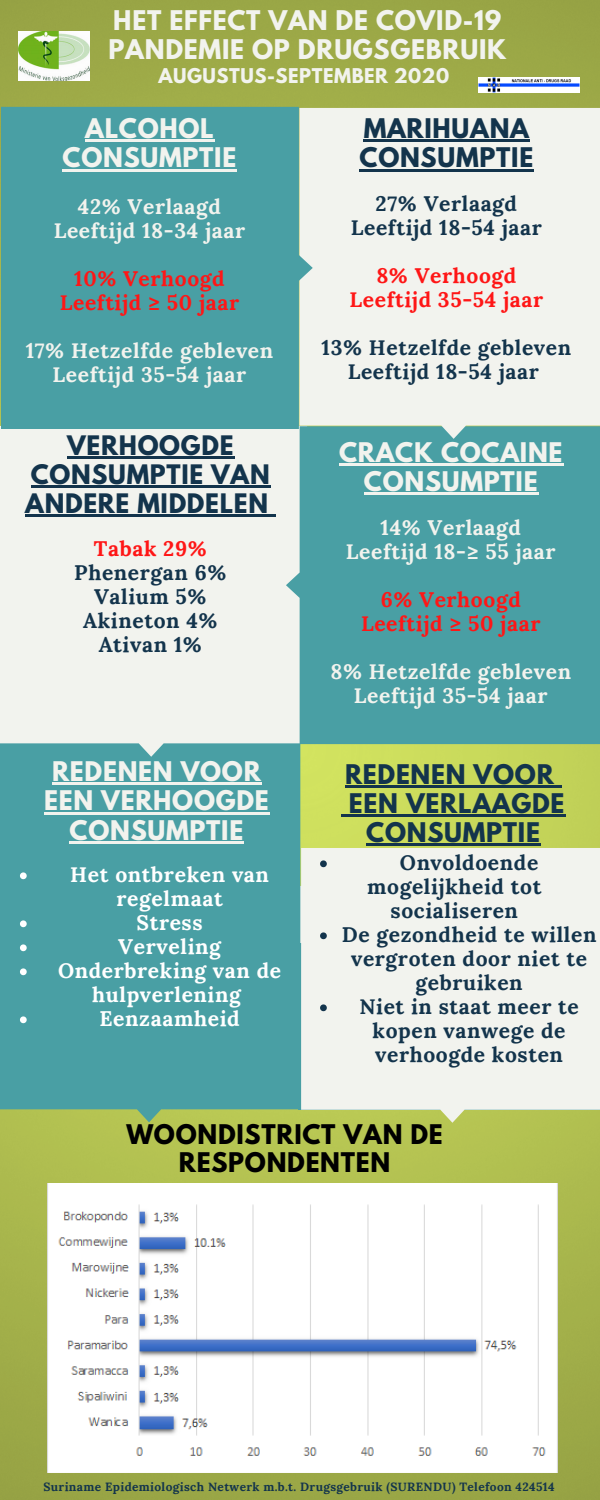
<style>
.page{position:relative;width:600px;height:1500px;background:#fff}
.page>*{position:absolute;margin:0;border:0;box-sizing:border-box;transform-origin:0 0}
.t1{font:700 24px/29.2px "League Spartan";letter-spacing:.03em;color:#f2f3ee}
.t2{font:700 24px/29.2px "League Spartan";letter-spacing:.03em;color:#13344c;text-align:center}
.t3{font:700 24px/27.8px "League Spartan";letter-spacing:.03em;color:#000;text-align:center}
.t4{font:700 23.8px/29px "League Spartan";letter-spacing:.03em;color:#13344c;text-align:center}
.t5{font:700 21.1px/24px "Lora";letter-spacing:.03em;color:#fff;text-align:center}
.t6{font:700 21px/24px "Lora";letter-spacing:.03em;color:#13344c;text-align:center}
.t7{font:700 21px "Lora";letter-spacing:.03em;color:#f2f3ee}
.t8{font:700 21px "Lora";letter-spacing:.03em;color:#ff1616}
.t9{font:700 21px/24px "Lora";letter-spacing:.03em;color:#fff;text-align:center}
.t10{font:700 18px "League Spartan";letter-spacing:.03em;color:#f2f3ee}
.t11{font:700 11.9px "Lora";letter-spacing:.03em;color:#13344c}
</style>
<div class="page">
<img style="left:0;top:0;width:600px;height:1500px">
<div style="left:301px;top:848px;width:299px;height:275px;background:#f2f3ee"></div>
<div style="left:0;top:757px;width:300px;height:365px;background:#499fa4"></div>
<div style="left:0;top:426px;width:307px;height:331px;background:#f2f3ee"></div>
<div style="left:286px;top:429px;width:314px;height:315px;background:#499fa4"></div>
<div style="left:299px;top:108px;width:301px;height:331px;background:#f2f3ee"></div>
<div style="left:1px;top:107px;width:312px;height:322px;background:#499fa4"></div>
<svg style="left:320px;top:860px;width:7px;height:7px"></svg>
<svg style="left:320px;top:932px;width:7px;height:7px"></svg>
<svg style="left:320px;top:1004px;width:7px;height:7px"></svg>
<img style="left:478px;top:78px;width:102px;height:15px">
<img style="left:19px;top:31px;width:70px;height:50px">
<hr style="left:85px;top:140px;width:130px;height:2px;background:#f2f3ee">
<hr style="left:63px;top:169px;width:174px;height:2px;background:#f2f3ee">
<hr style="left:364px;top:140px;width:166px;height:2px;background:#13344c">
<hr style="left:360px;top:169px;width:174px;height:2px;background:#13344c">
<hr style="left:67px;top:457px;width:167px;height:2px;background:#13344c">
<hr style="left:31px;top:486px;width:239px;height:2px;background:#13344c">
<hr style="left:25px;top:515px;width:244px;height:2px;background:#13344c">
<svg style="left:269px;top:515px;width:7px;height:2px"></svg>
<hr style="left:339px;top:463px;width:224px;height:3px;background:#f2f3ee">
<hr style="left:364px;top:493px;width:174px;height:2px;background:#f2f3ee">
<svg style="left:20px;top:872px;width:7px;height:7px"></svg>
<svg style="left:20px;top:920px;width:7px;height:7px"></svg>
<svg style="left:20px;top:944px;width:7px;height:7px"></svg>
<svg style="left:20px;top:968px;width:7px;height:7px"></svg>
<svg style="left:20px;top:1016px;width:7px;height:7px"></svg>
<img style="left:48px;top:1183px;width:510px;height:289px">
<hr style="left:52px;top:783px;width:210px;height:2px;background:#f2f3ee">
<hr style="left:44px;top:812px;width:226px;height:2px;background:#f2f3ee">
<hr style="left:70px;top:841px;width:174px;height:2px;background:#f2f3ee">
<hr style="left:345px;top:785px;width:210px;height:3px;background:#13344c">
<svg style="left:555px;top:785px;width:7px;height:3px"></svg>
<svg style="left:342px;top:815px;width:7px;height:2px"></svg>
<hr style="left:349px;top:815px;width:216px;height:2px;background:#13344c">
<hr style="left:366px;top:844px;width:175px;height:2px;background:#13344c">
<p class="t1" style="left:109px;top:8px;width:399px">HET EFFECT VAN DE COVID-19<br>PANDEMIE OP DRUGSGEBRUIK</p>
<p class="t10" style="left:158px;top:67px;width:292px">AUGUSTUS-SEPTEMBER 2020</p>
<p class="t1" style="left:85px;top:117px;width:130px">ALCOHOL</p>
<p class="t1" style="left:63px;top:146px;width:175px">CONSUMPTIE</p>
<p class="t7" style="left:78px;top:193px;width:145px">42% Verlaagd</p>
<p class="t7" style="left:54px;top:217px;width:193px">Leeftijd 18-34 jaar</p>
<p class="t8" style="left:74px;top:265px;width:152px">10% Verhoogd</p>
<p class="t8" style="left:60px;top:289px;width:181px">Leeftijd ≥ 50 jaar</p>
<p class="t7" style="left:26px;top:337px;width:249px">17% Hetzelfde gebleven</p>
<p class="t7" style="left:53px;top:361px;width:195px">Leeftijd 35-54 jaar</p>
<p class="t4" style="left:25px;top:434px;width:246px">VERHOOGDE<br>CONSUMPTIE VAN<br>ANDERE MIDDELEN</p>
<p class="t8" style="left:94px;top:535px;width:115px">Tabak 29%</p>
<p class="t6" style="left:74px;top:561px;width:154px">Phenergan 6%</p>
<p class="t6" style="left:94px;top:585px;width:114px">Valium 5%</p>
<p class="t6" style="left:83px;top:609px;width:136px">Akineton 4%</p>
<p class="t6" style="left:99px;top:633px;width:105px">Ativan 1%</p>
<p class="t2" style="left:364px;top:117px;width:167px">MARIHUANA</p>
<p class="t2" style="left:360px;top:146px;width:175px">CONSUMPTIE</p>
<p class="t6" style="left:376px;top:191px;width:143px">27% Verlaagd</p>
<p class="t6" style="left:351px;top:215px;width:193px">Leeftijd 18-54 jaar</p>
<p class="t8" style="left:376px;top:262px;width:142px">8% Verhoogd</p>
<p class="t8" style="left:350px;top:286px;width:195px">Leeftijd 35-54 jaar</p>
<p class="t6" style="left:322px;top:335px;width:251px">13% Hetzelfde gebleven</p>
<p class="t6" style="left:348px;top:359px;width:193px">Leeftijd 18-54 jaar</p>
<p class="t1" style="left:339px;top:441px;width:225px">CRACK COCAINE</p>
<p class="t1" style="left:364px;top:470px;width:175px">CONSUMPTIE</p>
<p class="t7" style="left:381px;top:514px;width:142px">14% Verlaagd</p>
<p class="t7" style="left:346px;top:538px;width:211px">Leeftijd 18-≥ 55 jaar</p>
<p class="t8" style="left:381px;top:586px;width:142px">6% Verhoogd</p>
<p class="t8" style="left:361px;top:610px;width:181px">Leeftijd ≥ 50 jaar</p>
<p class="t7" style="left:330px;top:658px;width:242px">8% Hetzelfde gebleven</p>
<p class="t7" style="left:354px;top:682px;width:195px">Leeftijd 35-54 jaar</p>
<p class="t1" style="left:44px;top:760px;width:226px;text-align:center">REDENEN VOOR<br>EEN VERHOOGDE<br>CONSUMPTIE</p>
<p class="t2" style="left:345px;top:763px;width:221px">REDENEN VOOR<br>EEN VERLAAGDE<br>CONSUMPTIE</p>
<p class="t5" style="left:70px;top:862px;width:200px">Het ontbreken van regelmaat</p>
<p class="t9" style="left:137px;top:911px;width:68px">Stress</p>
<p class="t5" style="left:118px;top:934px;width:104px">Verveling</p>
<p class="t9" style="left:58px;top:959px;width:225px">Onderbreking van de hulpverlening</p>
<p class="t5" style="left:99px;top:1006px;width:142px">Eenzaamheid</p>
<p class="t6" style="left:400px;top:851px;width:140px">Onvoldoende</p>
<p class="t6" style="left:367px;top:875px;width:176px">mogelijkheid tot socialiseren</p>
<p class="t6" style="left:342px;top:923px;width:256px">De gezondheid te willen vergroten door niet te gebruiken</p>
<p class="t6" style="left:359px;top:995px;width:221px">Niet in staat meer te kopen vanwege de verhoogde kosten</p>
<p class="t3" style="left:126px;top:1124px;width:318px">WOONDISTRICT VAN DE<br>RESPONDENTEN</p>
<p class="t11" style="left:43px;top:1479px;width:513px">Suriname Epidemiologisch Netwerk m.b.t. Drugsgebruik (SURENDU) Telefoon 424514</p>
</div>
